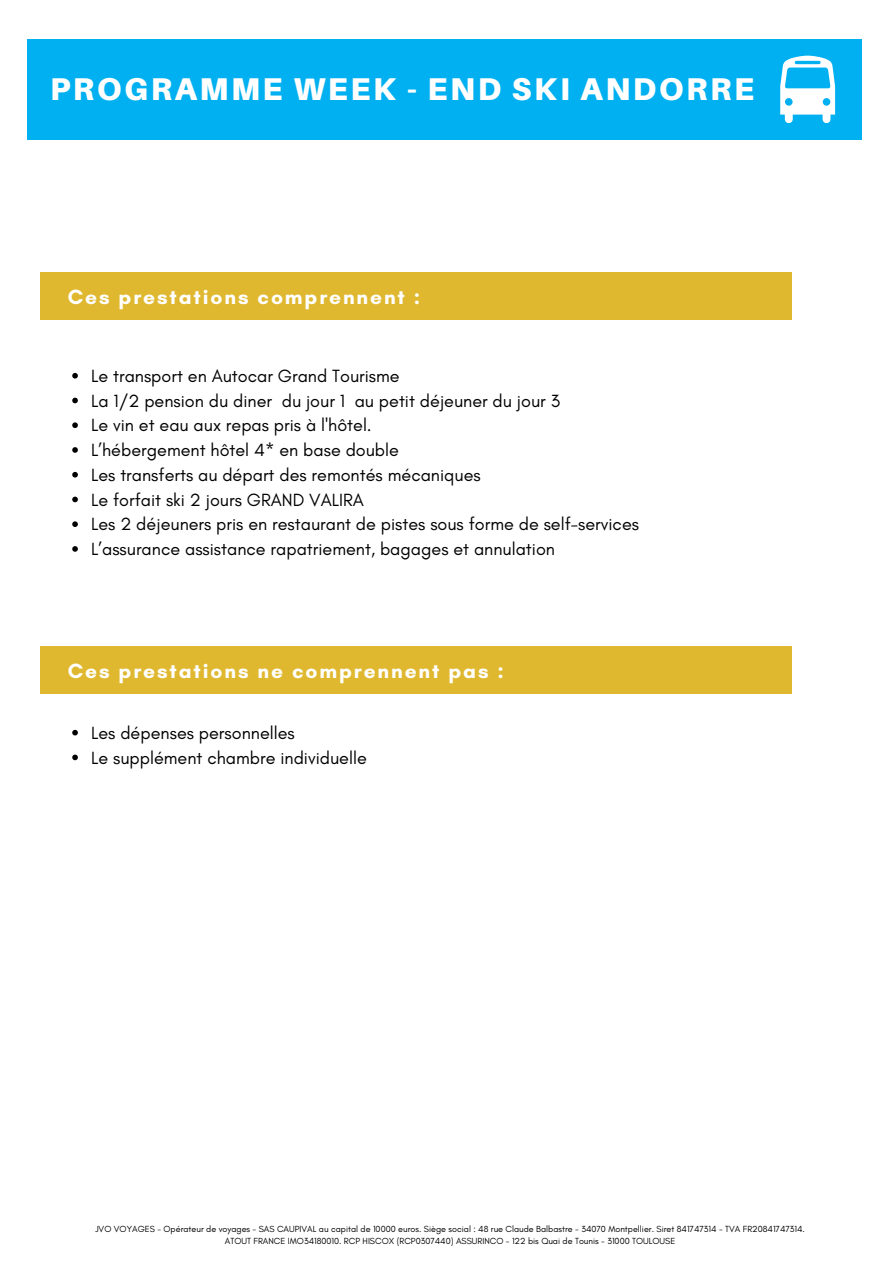
<style>
.page{position:relative;width:893px;height:1264px;background:#fff}
.page>*{position:absolute;margin:0;border:0;box-sizing:border-box;transform-origin:0 0}
.t1{font:900 31.5px "Aileron";letter-spacing:.08em;color:#fff}
.t2{font:700 21px "Glacial Indifference";letter-spacing:.09em;color:#fff}
.t3{font:18px/24.8px "Glacial Indifference";color:#000}
.t4{font:9px/12px "Glacial Indifference";color:#000;text-align:center}
</style>
<div class="page">
<div style="left:40px;top:272px;width:751px;height:48px;background:#dfb82f"></div>
<svg style="left:72px;top:373px;width:6px;height:5px"></svg>
<svg style="left:72px;top:397px;width:6px;height:6px"></svg>
<svg style="left:72px;top:422px;width:6px;height:6px"></svg>
<svg style="left:72px;top:447px;width:6px;height:6px"></svg>
<svg style="left:72px;top:472px;width:6px;height:5px"></svg>
<svg style="left:72px;top:496px;width:6px;height:6px"></svg>
<svg style="left:72px;top:521px;width:6px;height:6px"></svg>
<svg style="left:72px;top:546px;width:6px;height:5px"></svg>
<div style="left:40px;top:646px;width:751px;height:47px;background:#dfb82f"></div>
<svg style="left:72px;top:730px;width:6px;height:5px"></svg>
<svg style="left:72px;top:754px;width:6px;height:6px"></svg>
<div style="left:27px;top:39px;width:834px;height:100px;background:#00b0f0"></div>
<svg style="left:780px;top:56px;width:55px;height:67px"></svg>
<h1 class="t1" style="left:50px;top:69px;width:705px">PROGRAMME WEEK - END SKI ANDORRE</h1>
<p class="t2" style="left:68px;top:284px;width:354px">Ces prestations comprennent :</p>
<p class="t3" style="left:91px;top:363px;width:549px">Le transport en Autocar Grand Tourisme<br>La 1/2 pension du diner du jour 1 au petit déjeuner du jour 3<br>Le vin et eau aux repas pris à l'hôtel.<br>L’hébergement hôtel 4* en base double<br>Les transferts au départ des remontés mécaniques<br>Le forfait ski 2 jours GRAND VALIRA<br>Les 2 déjeuners pris en restaurant de pistes sous forme de self-services L’assurance assistance rapatriement, bagages et annulation</p>
<p class="t2" style="left:68px;top:657px;width:437px">Ces prestations ne comprennent pas :</p>
<p class="t3" style="left:91px;top:720px;width:277px">Les dépenses personnelles<br>Le supplément chambre individuelle</p>
<p class="t4" style="left:95px;top:1222px;width:711px">JVO VOYAGES - Opérateur de voyages - SAS CAUPIVAL au capital de 10000 euros. Siège social : 48 rue Claude Balbastre - 34070 Montpellier. Siret 841747314 - TVA FR20841747314.<br>ATOUT FRANCE IMO34180010. RCP HISCOX (RCP0307440) ASSURINCO - 122 bis Quai de Tounis - 31000 TOULOUSE</p>
</div>
